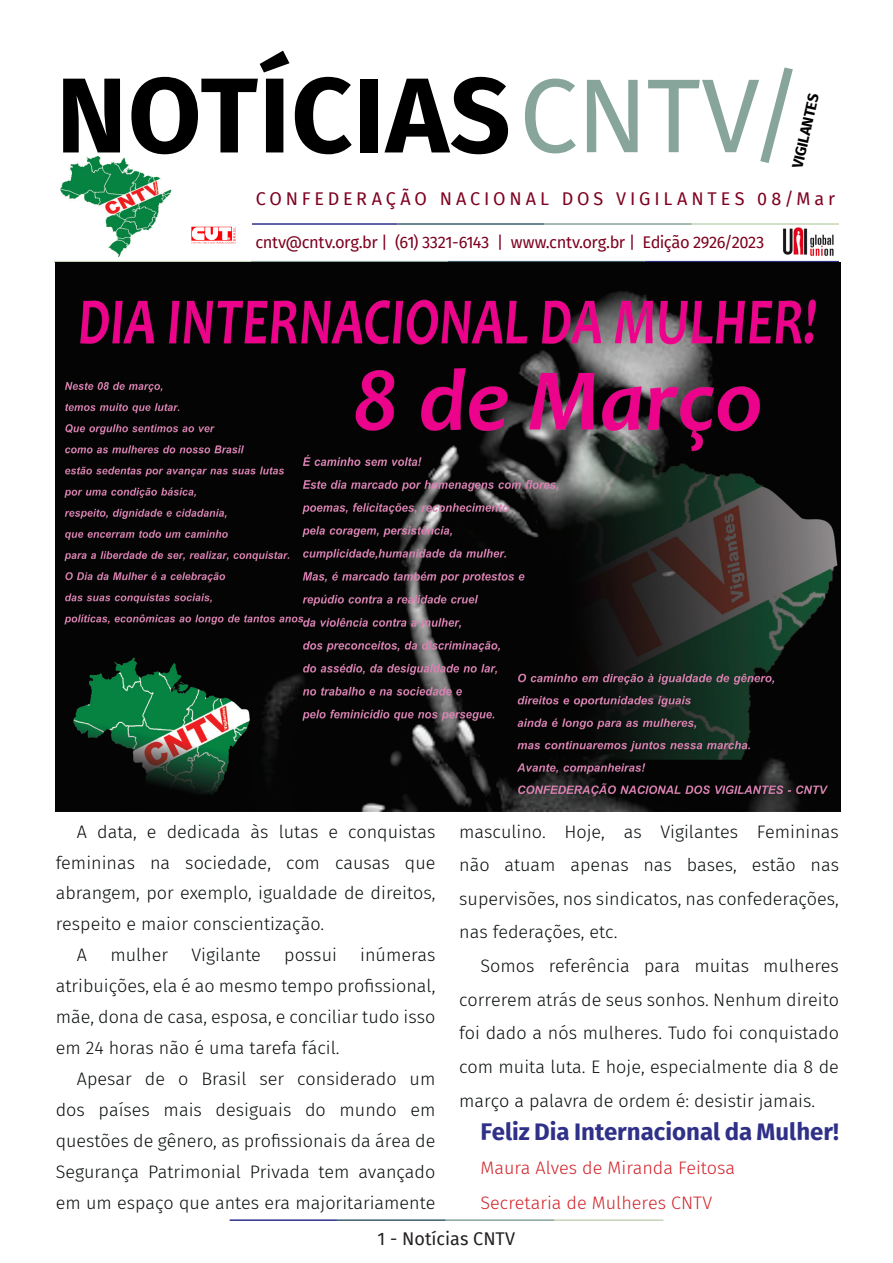
<style>
.page{position:relative;width:893px;height:1263px;background:#fff}
.page>*{position:absolute;margin:0;border:0;box-sizing:border-box;transform-origin:0 0}
.t1{font:700 106.5px "Fira Sans";letter-spacing:.01em;color:#000}
.t2{font:700 24px "Fira Sans";color:#2f3088}
.t3{font:300 18px/30.9px "Fira Sans";color:#080d0b;text-align:justify}
.t4{font:300 18px "Fira Sans";color:#d1232a}
.t5{font:18px "Fira Sans";letter-spacing:.215em;color:#7e0220}
.t6{font:18px "Fira Sans";color:#231f20}
.t7{font:16.5px "Fira Sans";letter-spacing:-.025em;color:#7e0220}
.t8{font:700 15px "Fira Sans";color:#000001}
.s1{font-weight:400;font-size:105px;color:#87a59a}
</style>
<div class="page">
<hr style="left:230px;top:1219px;width:107px;height:2px;background:#2f3088">
<hr style="left:337px;top:1219px;width:109px;height:2px;background:#3a5f6d">
<hr style="left:446px;top:1219px;width:109px;height:2px;background:#87a59a">
<hr style="left:555px;top:1219px;width:108px;height:2px;background:#c6d5b7">
<img style="left:782px;top:227px;width:54px;height:34px">
<hr style="left:252px;top:223px;width:145px;height:2px;background:#2f3088">
<hr style="left:397px;top:223px;width:147px;height:2px;background:#3a5f6d">
<hr style="left:544px;top:223px;width:148px;height:2px;background:#87a59a">
<hr style="left:692px;top:223px;width:147px;height:2px;background:#c6d5b7">
<hr style="left:645px;top:261px;width:194px;height:1px;background:#2f3088">
<hr style="left:448px;top:261px;width:197px;height:1px;background:#3a5f6d">
<hr style="left:251px;top:261px;width:197px;height:1px;background:#87a59a">
<hr style="left:54px;top:261px;width:197px;height:1px;background:#c6d5b7">
<img style="left:61px;top:157px;width:110px;height:100px">
<img style="left:191px;top:226px;width:45px;height:18px">
<img style="left:56px;top:262px;width:785px;height:550px">
<p class="t1" style="left:56px;top:26px;width:749px">NOTÍCIAS<span class="s1">CNTV/</span></p>
<p class="t8" style="left:785px;top:165px;width:77px;rotate:-77deg">VIGILANTES</p>
<p class="t5" style="left:256px;top:185px;width:581px">CONFEDERAÇÃO NACIONAL DOS VIGILANTES 08/Mar</p>
<p class="t7" style="left:255px;top:229px;width:511px">cntv@cntv.org.br | (61) 3321-6143 | www.cntv.org.br | Edição 2926/2023</p>
<p class="t3" style="left:56px;top:816px;width:381px;text-indent:21px">A data, e dedicada às lutas e conquistas femininas na sociedade, com causas que abrangem, por exemplo, igualdade de direitos, respeito e maior conscientização.</p>
<p class="t3" style="left:77px;top:939px;width:12px">A</p>
<p class="t3" style="left:110px;top:939px;width:59px">mulher</p>
<p class="t3" style="left:191px;top:939px;width:71px">Vigilante</p>
<p class="t3" style="left:284px;top:939px;width:54px">possui</p>
<p class="t3" style="left:56px;top:939px;width:381px;text-indent:304px">inúmeras atribuições, ela é ao mesmo tempo profissional, mãe, dona de casa, esposa, e conciliar tudo isso em 24 horas não é uma tarefa fácil.</p>
<p class="t3" style="left:56px;top:1063px;width:381px;text-indent:21px">Apesar de o Brasil ser considerado um dos países mais desiguais do mundo em questões de gênero, as profissionais da área de Segurança Patrimonial Privada tem avançado em um espaço que antes era majoritariamente</p>
<p class="t3" style="left:459px;top:814px;width:381px;line-height:33.6px">masculino. Hoje, as Vigilantes Femininas não atuam apenas nas bases, estão nas supervisões, nos sindicatos, nas confederações, nas federações, etc.</p>
<p class="t3" style="left:459px;top:949px;width:381px;line-height:33.6px;text-indent:21px">Somos referência para muitas mulheres correrem atrás de seus sonhos. Nenhum direito foi dado a nós mulheres. Tudo foi conquistado com muita luta. E hoje, especialmente dia 8 de março a palavra de ordem é: desistir jamais.</p>
<p class="t2" style="left:480px;top:1112px;width:360px">Feliz Dia Internacional da Mulher!</p>
<p class="t4" style="left:480px;top:1155px;width:256px">Maura Alves de Miranda Feitosa</p>
<p class="t4" style="left:480px;top:1190px;width:233px">Secretaria de Mulheres CNTV</p>
<p class="t6" style="left:378px;top:1225px;width:139px">1 - Notícias CNTV</p>
</div>
